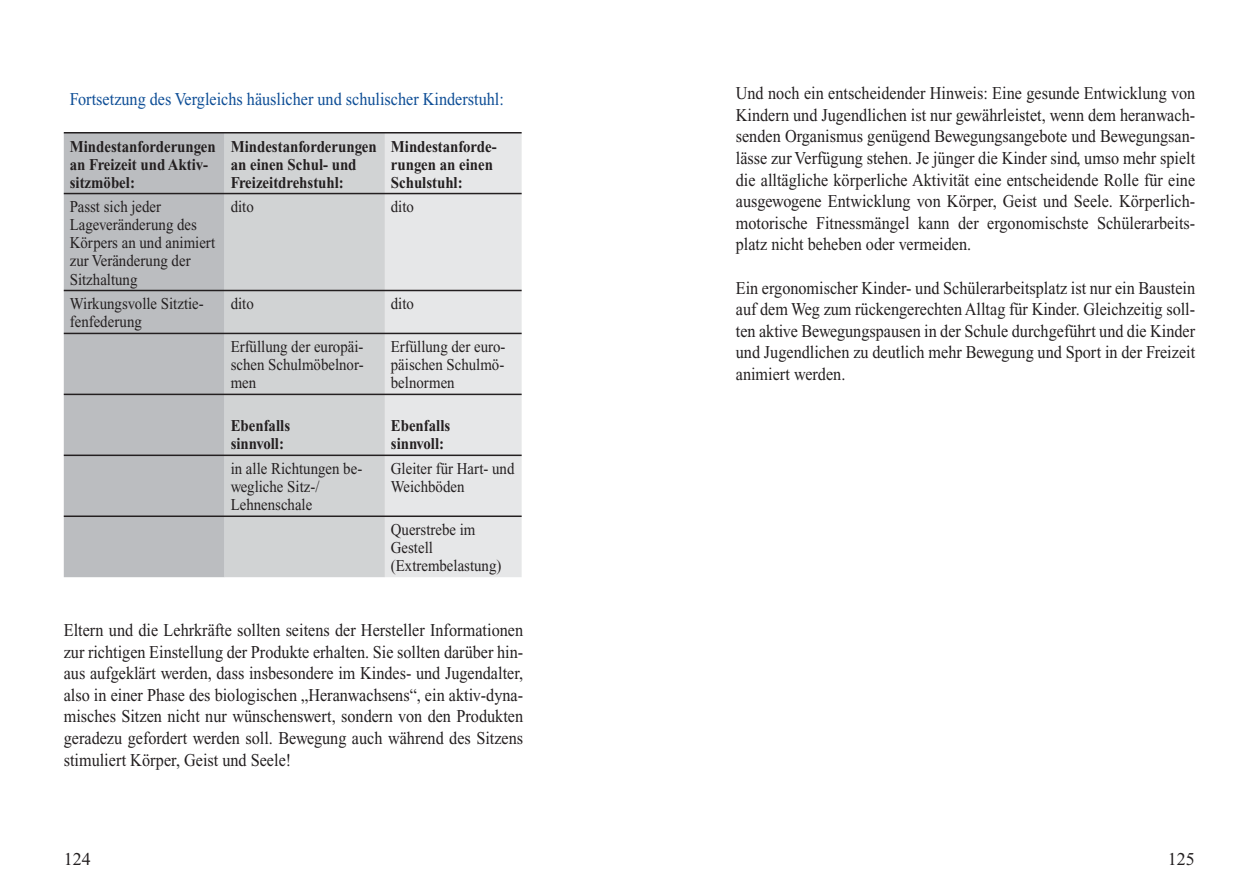
<style>
.page{position:relative;width:1259px;height:893px;background:#fff}
.page>*{position:absolute;margin:0;border:0;box-sizing:border-box;transform-origin:0 0}
.t1{font:18px/21.6px "Times New Roman";color:#231f20;text-align:justify;scale:.9 1}
.t2{font:18px "Times New Roman";color:#0e4e96;scale:.9 1}
.t3{font:18px "Times New Roman";color:#231f20}
.t4{font:16.5px/18px "Times New Roman";color:#231f20;scale:.9 1}
.t5{font:700 16.5px/18px "Times New Roman";color:#231f20;scale:.9 1}
</style>
<div class="page">
<div style="left:64px;top:133px;width:161px;height:444px;background:#bbbdc0"></div>
<div style="left:225px;top:133px;width:160px;height:444px;background:#d1d3d4"></div>
<div style="left:385px;top:133px;width:136px;height:444px;background:#e6e7e8"></div>
<hr style="left:64px;top:132px;width:457px;height:1px;background:#231f20">
<hr style="left:64px;top:193px;width:457px;height:1px;background:#231f20">
<hr style="left:64px;top:290px;width:457px;height:1px;background:#231f20">
<hr style="left:64px;top:333px;width:457px;height:1px;background:#231f20">
<hr style="left:64px;top:394px;width:457px;height:1px;background:#231f20">
<hr style="left:64px;top:455px;width:457px;height:1px;background:#231f20">
<hr style="left:64px;top:515px;width:457px;height:2px;background:#231f20">
<p class="t2" style="left:70px;top:93px;width:484px">Fortsetzung des Vergleichs häuslicher und schulischer Kinderstuhl:</p>
<p class="t5" style="left:70px;top:139px;width:164px">Mindestanforderungen an Freizeit und Aktiv&shy;sitzmöbel:</p>
<p class="t5" style="left:231px;top:139px;width:164px">Mindestanforderungen an einen Schul- und<br>Freizeitdrehstuhl:</p>
<p class="t5" style="left:391px;top:139px;width:119px">Mindestanforde&shy;rungen an einen<br>Schulstuhl:</p>
<p class="t4" style="left:70px;top:200px;width:163px">Passt sich jeder<br>Lageveränderung des<br>Körpers an und animiert zur Veränderung der<br>Sitzhaltung</p>
<p class="t4" style="left:231px;top:200px;width:27px">dito</p>
<p class="t4" style="left:391px;top:200px;width:27px">dito</p>
<p class="t4" style="left:70px;top:296px;width:150px">Wirkungsvolle Sitztie&shy;fenfederung</p>
<p class="t4" style="left:231px;top:296px;width:27px">dito</p>
<p class="t4" style="left:391px;top:296px;width:27px">dito</p>
<p class="t4" style="left:231px;top:339px;width:149px;text-align:justify">Erfüllung der europäi&shy;schen Schulmöbelnor&shy;men</p>
<p class="t4" style="left:391px;top:339px;width:129px;text-align:justify">Erfüllung der euro&shy;päischen Schulmö&shy;belnormen</p>
<p class="t5" style="left:231px;top:418px;width:68px">Ebenfalls sinnvoll:</p>
<p class="t5" style="left:391px;top:418px;width:68px">Ebenfalls sinnvoll:</p>
<p class="t4" style="left:231px;top:461px;width:148px">in alle Richtungen be&shy;wegliche Sitz-/<br>Lehnenschale</p>
<p class="t4" style="left:391px;top:461px;width:139px">Gleiter für Hart- und<br>Weichböden</p>
<p class="t4" style="left:391px;top:522px;width:124px">Querstrebe im<br>Gestell (Extrembelastung)</p>
<p class="t1" style="left:64px;top:621px;width:512px">Eltern und die Lehrkräfte sollten seitens der Hersteller Informationen zur richtigen Einstellung der Produkte erhalten. Sie sollten darüber hin&shy;aus aufgeklärt werden, dass insbesondere im Kindes- und Jugendalter, also in einer Phase des biologischen „Heranwachsens“, ein aktiv-dyna&shy;misches Sitzen nicht nur wünschenswert, sondern von den Produkten geradezu gefordert werden soll. Bewegung auch während des Sitzens stimuliert Körper, Geist und Seele!</p>
<p class="t1" style="left:736px;top:84px;width:512px">Und noch ein entscheidender Hinweis: Eine gesunde Entwicklung von Kindern und Jugendlichen ist nur gewährleistet, wenn dem heranwach&shy;senden Organismus genügend Bewegungsangebote und Bewegungsan&shy;lässe zur Verfügung stehen. Je jünger die Kinder sind, umso mehr spielt die alltägliche körperliche Aktivität eine entscheidende Rolle für eine ausgewogene Entwicklung von Körper, Geist und Seele. Körperlich&shy;motorische Fitnessmängel kann der ergonomischste Schülerarbeits&shy;platz nicht beheben oder vermeiden.</p>
<p class="t1" style="left:736px;top:278px;width:512px">Ein ergonomischer Kinder- und Schülerarbeitsplatz ist nur ein Baustein auf dem Weg zum rückengerechten Alltag für Kinder. Gleichzeitig soll&shy;ten aktive Bewegungspausen in der Schule durchgeführt und die Kinder und Jugendlichen zu deutlich mehr Bewegung und Sport in der Freizeit animiert werden.</p>
<p class="t3" style="left:64px;top:852px;width:28px">124</p>
<p class="t3" style="left:1167px;top:852px;width:28px">125</p>
</div>
